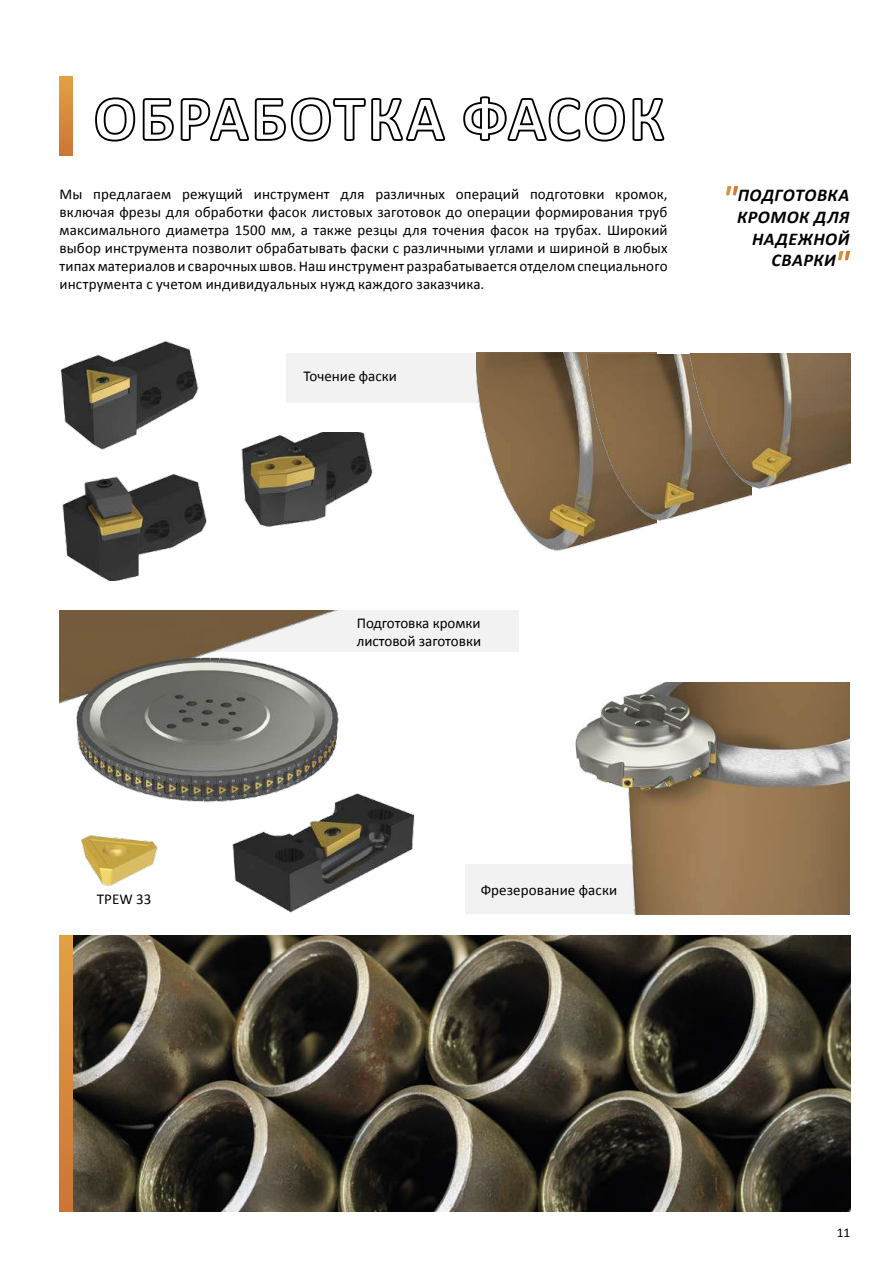
<style>
.page{position:relative;width:893px;height:1263px;background:#fff}
.page>*{position:absolute;margin:0;border:0;box-sizing:border-box;transform-origin:0 0}
.t1{font:italic 700 36px "Calibri";color:#fff}
.t2{font:italic 700 18px/21.6px "Calibri";letter-spacing:.03em;color:#000;text-align:right}
.t3{font:15px/18px "Calibri";letter-spacing:.005em;color:#000;text-align:justify}
.t4{font:13.5px "Calibri";color:#000}
.s1{font-size:36px;color:#fff}
</style>
<div class="page">
<div style="left:164px;top:610px;width:355px;height:41px;background:#f2f2f2"></div>
<div style="left:466px;top:864px;width:198px;height:49px;background:#f2f2f2"></div>
<div style="left:286px;top:354px;width:297px;height:49px;background:#f2f2f2"></div>
<img style="left:72px;top:935px;width:778px;height:277px">
<img style="left:232px;top:793px;width:183px;height:120px">
<img style="left:81px;top:835px;width:77px;height:51px">
<img style="left:59px;top:611px;width:285px;height:214px">
<img style="left:241px;top:432px;width:132px;height:95px">
<img style="left:62px;top:473px;width:145px;height:108px">
<img style="left:61px;top:341px;width:138px;height:109px">
<img style="left:564px;top:682px;width:286px;height:232px">
<img style="left:477px;top:352px;width:179px;height:200px">
<img style="left:582px;top:354px;width:158px;height:177px">
<img style="left:689px;top:353px;width:161px;height:147px">
<svg style="left:60px;top:935px;width:12px;height:277px;background:#d68a3d"></svg>
<svg style="left:95px;top:97px;width:351px;height:45px"></svg>
<svg style="left:463px;top:96px;width:202px;height:46px"></svg>
<svg style="left:60px;top:76px;width:12px;height:79px"></svg>
<p class="t3" style="left:60px;top:185px;width:610px">Мы предлагаем режущий инструмент для различных операций подготовки кромок, включая фрезы для обработки фасок листовых заготовок до операции формирования труб максимального диаметра 1500 мм, а также резцы для точения фасок на трубах. Широкий выбор инструмента позволит обрабатывать фаски с различными углами и шириной в любых типах материалов и сварочных швов. Наш инструмент разрабатывается отделом специального инструмента с учетом индивидуальных нужд каждого заказчика.</p>
<p class="t3" style="left:304px;top:367px;width:95px">Точение фаски</p>
<h1 class="t1" style="left:722px;top:176px;width:17px">"</h1>
<p class="t2" style="left:737px;top:185px;width:114px">ПОДГОТОВКА<br>КРОМОК ДЛЯ<br>НАДЕЖНОЙ<br>СВАРКИ <span class="s1">"</span></p>
<p class="t3" style="left:357px;top:614px;width:126px">Подготовка кромки листовой заготовки</p>
<p class="t3" style="left:97px;top:890px;width:56px">TPEW 33</p>
<p class="t3" style="left:481px;top:881px;width:138px">Фрезерование фаски</p>
<p class="t4" style="left:837px;top:1224px;width:15px">11</p>
</div>
